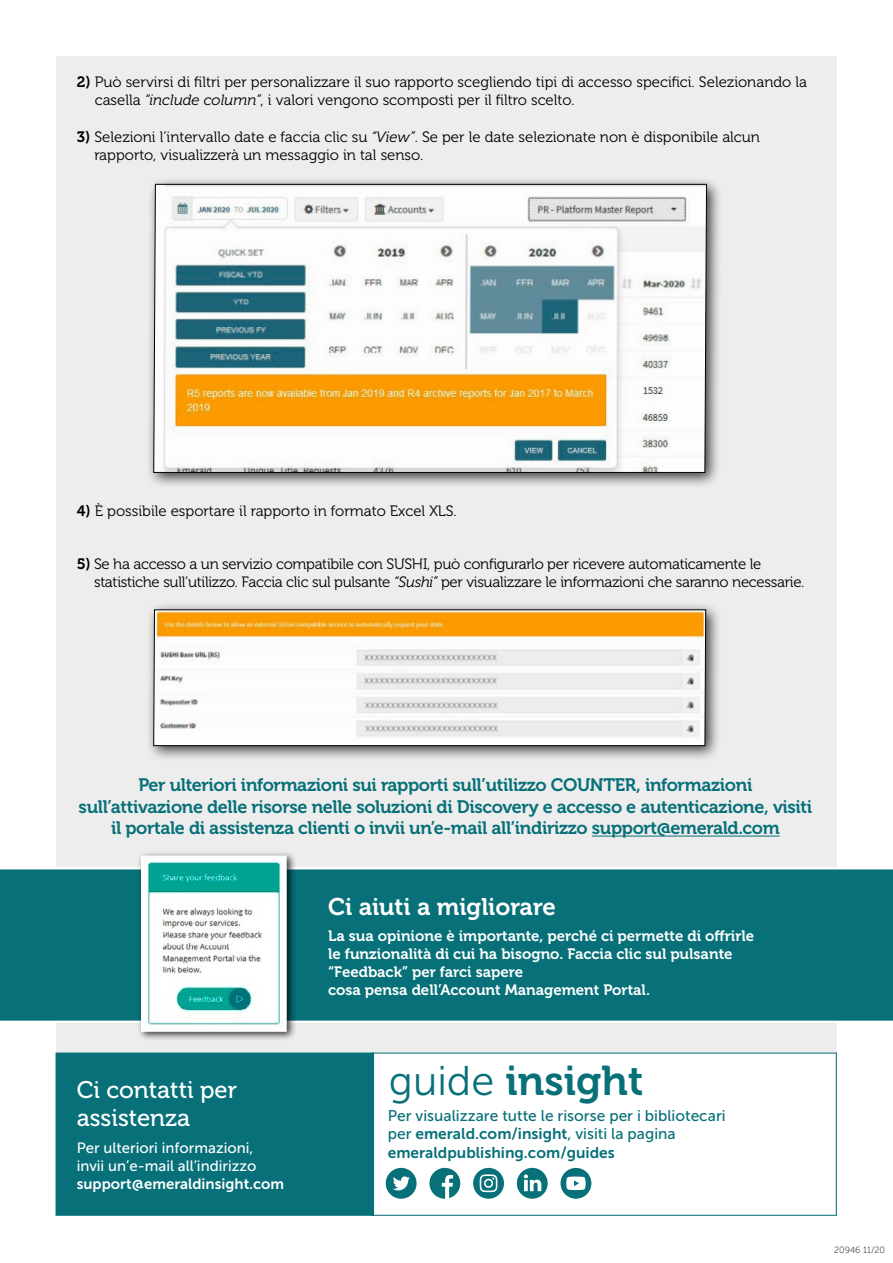
<style>
.page{position:relative;width:893px;height:1263px;background:#fff}
.page>*{position:absolute;margin:0;border:0;box-sizing:border-box;transform-origin:0 0}
.t1{font:41.4px "Museo 700";color:#077078}
.t2{font:24px "Museo 700";color:#fff}
.t3{font:23.85px/28.7px "Museo 500";color:#fff}
.t4{font:18px/21.6px "Museo 700";letter-spacing:-.02em;color:#077078;text-align:center}
.t5{font:15.6px/18.6px "Museo Sans 700";color:#077078}
.t6{font:15.6px "Museo Sans 500";color:#077078}
.t7{font:15px/18px "Museo 300";color:#000}
.t8{font:15px/18px "Museo 300";letter-spacing:-.02em;color:#000}
.t9{font:15px/18px "Museo 700";color:#fff}
.t10{font:15px/18px "Museo Sans 500";color:#fff}
.t11{font:15px "Museo Sans 700";color:#fff}
.t12{font:9px "Museo Sans 100";color:#000}
.s1{font-family:"Museo 700"}
.s2{font-style:italic}
.s3{font-family:"Museo Sans 300"}
.s4{font-family:"Museo Sans 500"}
</style>
<div class="page">
<div style="left:54px;top:54px;width:785px;height:1000px;background:#ededed;border:2px solid #fff"></div>
<div style="left:146px;top:602px;width:576px;height:160px;background:#000;opacity:.75"></div>
<svg style="left:153px;top:609px;width:553px;height:137px"></svg>
<div style="left:146px;top:176px;width:577px;height:313px;background:#000;opacity:.75"></div>
<svg style="left:153px;top:184px;width:554px;height:289px"></svg>
<hr style="left:592px;top:836px;width:188px;height:1px;background:#077078">
<div style="left:371px;top:1052px;width:466px;height:164px;border:1px solid #077078"></div>
<div style="left:54px;top:1051px;width:321px;height:165px;background:#077078"></div>
<svg style="left:429px;top:1168px;width:31px;height:31px"></svg>
<svg style="left:560px;top:1168px;width:31px;height:31px"></svg>
<svg style="left:386px;top:1168px;width:31px;height:31px"></svg>
<svg style="left:517px;top:1168px;width:31px;height:31px"></svg>
<svg style="left:473px;top:1168px;width:31px;height:31px"></svg>
<div style="left:0;top:867px;width:893px;height:156px;background:#077078"></div>
<div style="left:136px;top:851px;width:160px;height:190px;background:#000;opacity:.75"></div>
<img style="left:144px;top:858px;width:140px;height:171px">
<div style="left:141px;top:855px;width:146px;height:177px;border:2px solid #fff"></div>
<p class="t7" style="left:95px;top:73px;width:714px;text-indent:-18px"><span class="s1">2)</span> Può servirsi di filtri per personalizzare il suo rapporto scegliendo tipi di accesso specifici. Selezionando la casella <span class="s2">“include column”</span>, i valori vengono scomposti per il filtro scelto.</p>
<p class="t7" style="left:94px;top:128px;width:667px;text-indent:-18px"><span class="s1">3)</span> Selezioni l’intervallo date e faccia clic su <span class="s2">“View”</span>. Se per le date selezionate non è disponibile alcun rapporto, visualizzerà un messaggio in tal senso.</p>
<p class="t7" style="left:77px;top:502px;width:382px"><span class="s1">4)</span> È possibile esportare il rapporto in formato Excel XLS.</p>
<p class="t8" style="left:94px;top:555px;width:712px;text-indent:-17px"><span class="s1">5)</span> Se ha accesso a un servizio compatibile con SUSHI, può configurarlo per ricevere automaticamente le statistiche sull’utilizzo. Faccia clic sul pulsante <span class="s2">“Sushi”</span> per visualizzare le informazioni che saranno necessarie.</p>
<p class="t4" style="left:79px;top:774px;width:735px">Per ulteriori informazioni sui rapporti sull’utilizzo COUNTER, informazioni sull’attivazione delle risorse nelle soluzioni di Discovery e accesso e autenticazione, visiti il portale di assistenza clienti o invii un’e-mail all’indirizzo support@emerald.com</p>
<h2 class="t2" style="left:328px;top:893px;width:229px">Ci aiuti a migliorare</h2>
<p class="t9" style="left:328px;top:927px;width:427px">La sua opinione è importante, perché ci permette di offrirle le funzionalità di cui ha bisogno. Faccia clic sul pulsante “Feedback” per farci sapere<br>cosa pensa dell’Account Management Portal.</p>
<h3 class="t3" style="left:77px;top:1075px;width:162px">Ci contatti per assistenza</h3>
<p class="t10" style="left:77px;top:1139px;width:181px">Per ulteriori informazioni, invii un’e-mail all’indirizzo</p>
<p class="t11" style="left:77px;top:1175px;width:209px">support@emeraldinsight.com</p>
<h1 class="t1" style="left:389px;top:1058px;width:256px"><span class="s3">guide</span> insight</h1>
<p class="t6" style="left:388px;top:1107px;width:339px">Per visualizzare tutte le risorse per i bibliotecari</p>
<p class="t5" style="left:388px;top:1124px;width:289px"><span class="s4">per</span> emerald.com/insight<span class="s4">, visiti la pagina </span>emeraldpublishing.com/guides</p>
<p class="t12" style="left:834px;top:1245px;width:53px">20946 11/20</p>
</div>
